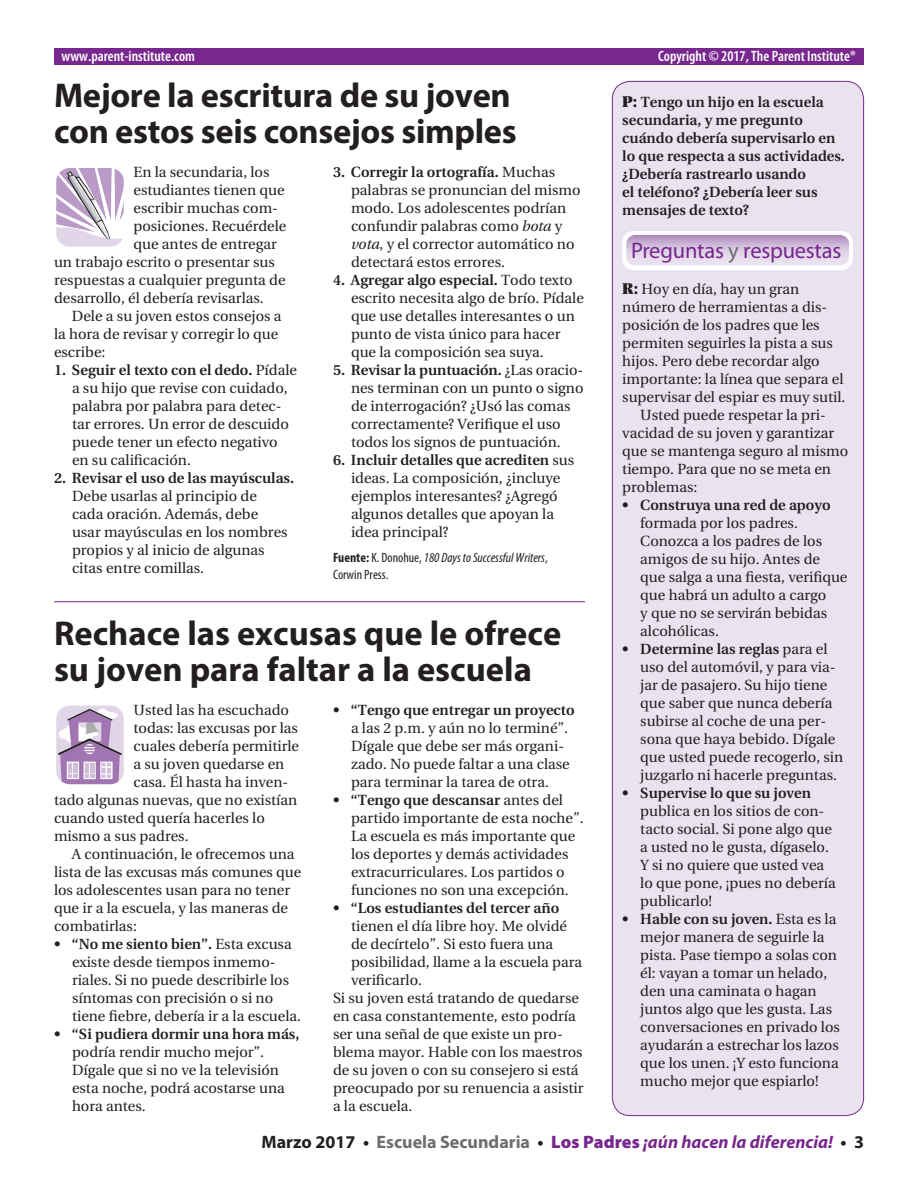
<style>
.page{position:relative;width:918px;height:1188px;background:#fff}
.page>*{position:absolute;margin:0;border:0;box-sizing:border-box;transform-origin:0 0}
._01_Headline{font:700 34.5px/36px "Myriad Pro";letter-spacing:-.005em;color:#231f20}
.t1{font:22.5px "Block Berthold BQ";letter-spacing:-.01em;color:#77278d}
.t2{font:italic 700 18px "Myriad Pro";color:#77278d}
.t3{font:600 condensed 15px "Myriad Pro";color:#fff}
._04_Bullet_text{font:14.7px/18px "Utopia";color:#231f20}
._03_Body_text{font:14.7px/18px "Utopia";color:#231f20}
._03_Body_text-2{font:600 14.7px/18px "Utopia";color:#231f20}
._06_Source{font:italic condensed 13.5px/16.5px "Myriad Pro";color:#231f20}
.s1{font-family:"Utopia Std Black Headline";font-weight:400;font-size:16.5px}
.s2{font-weight:600}
.s3{font-style:italic}
.s4{font-weight:700;font-style:normal}
.s5{font-style:normal}
.s6{color:#6c6d70}
.s7{font-family:"Utopia Std Black Headline";font-size:16.5px}
.s8{font-style:normal;color:#231f20}
.s9{font-style:normal;color:#6c6d70}
.s10{font-weight:900;font-style:normal}
</style>
<div class="page">
<div style="left:612px;top:81px;width:252px;height:1035px;background:#eae2ef;border-radius:18px"></div>
<div style="left:54px;top:49px;width:810px;height:16px;background:#77278d"></div>
<hr style="left:54px;top:601px;width:531px;height:1px;background:#77278d">
<div style="left:623px;top:232px;width:229px;height:38px;background:#fff;border-radius:10px"></div>
<div style="left:622px;top:231px;width:231px;height:39px;border:1px solid #fff;border-radius:10px"></div>
<svg style="left:626px;top:235px;width:223px;height:31px;background:#d6c5df"></svg>
<svg style="left:56px;top:168px;width:68px;height:79px"></svg>
<svg style="left:56px;top:705px;width:68px;height:80px;background:#c4aecd"></svg>
<p class="t3" style="left:62px;top:46px;width:135px">www.parent-institute.com</p>
<p class="t3" style="left:658px;top:46px;width:199px">Copyright © 2017, The Parent Institute®</p>
<p class="_01_Headline" style="left:54px;top:76px;width:464px">Mejore la escritura de su joven con estos seis consejos simples</p>
<p class="_03_Body_text-2" style="left:622px;top:93px;width:224px"><span class="s1">P:</span> Tengo un hijo en la escuela secundaria, y me pregunto cuándo debería supervisarlo en lo que respecta a sus actividades. ¿Debería rastrearlo usando<br>el teléfono? ¿Debería leer sus mensajes de texto?</p>
<p class="_04_Bullet_text" style="left:351px;top:163px;width:231px;text-indent:-18px"><span class="s2">3. Corregir la ortografía.</span> Muchas palabras se pronuncian del mismo modo. Los adolescentes podrían confundir palabras como <span class="s3">bota</span> y <span class="s3">vota</span>, y el corrector automático no detectará estos errores.</p>
<p class="_04_Bullet_text" style="left:351px;top:271px;width:234px;text-indent:-18px"><span class="s2">4. Agregar algo especial.</span> Todo texto escrito necesita algo de brío. Pídale que use detalles interesantes o un punto de vista único para hacer que la composición sea suya.</p>
<p class="_04_Bullet_text" style="left:351px;top:361px;width:234px;text-indent:-18px"><span class="s2">5. Revisar la puntuación.</span> ¿Las oracio&shy;nes terminan con un punto o signo de interrogación? ¿Usó las comas correctamente? Verifique el uso todos los signos de puntuación.</p>
<p class="_04_Bullet_text" style="left:351px;top:451px;width:225px;text-indent:-18px"><span class="s2">6. Incluir detalles que acrediten</span> sus ideas. La composición, ¿incluye ejemplos interesantes? ¿Agregó algunos detalles que apoyan la idea principal?</p>
<p class="_06_Source" style="left:333px;top:550px;width:216px"><span class="s4">Fuente:</span> <span class="s5">K. Donohue,</span> 180 Days to Successful Writers<span class="s5">,<br>Corwin Press.</span></p>
<p class="_03_Body_text" style="left:134px;top:163px;width:138px">En la secundaria, los</p>
<p class="_03_Body_text" style="left:134px;top:181px;width:153px">estudiantes tienen que</p>
<p class="_03_Body_text" style="left:134px;top:199px;width:146px">escribir muchas com-</p>
<p class="_03_Body_text" style="left:134px;top:217px;width:154px">posiciones. Recuérdele</p>
<p class="_03_Body_text" style="left:134px;top:235px;width:145px">que antes de entregar</p>
<p class="_03_Body_text" style="left:54px;top:253px;width:222px">un trabajo escrito o presentar sus</p>
<p class="_03_Body_text" style="left:54px;top:271px;width:233px">respuestas a cualquier pregunta de</p>
<p class="_03_Body_text" style="left:54px;top:289px;width:211px">desarrollo, él debería revisarlas.</p>
<p class="_03_Body_text" style="left:54px;top:307px;width:229px;text-indent:18px">Dele a su joven estos consejos a la hora de revisar y corregir lo que escribe:</p>
<p class="_04_Bullet_text" style="left:72px;top:361px;width:227px;text-indent:-18px"><span class="s2">1. Seguir el texto con el dedo.</span> Pídale a su hijo que revise con cuidado, palabra por palabra para detec&shy;tar errores. Un error de descuido puede tener un efecto negativo en su calificación.</p>
<p class="_04_Bullet_text" style="left:72px;top:469px;width:224px;text-indent:-18px"><span class="s2">2. Revisar el uso de las mayúsculas.<br></span>Debe usarlas al principio de<br>cada oración. Además, debe<br>usar mayúsculas en los nombres propios y al inicio de algunas citas entre comillas.</p>
<p class="t1" style="left:631px;top:236px;width:212px">Preguntas <span class="s6">y</span> respuestas</p>
<p class="_03_Body_text" style="left:622px;top:280px;width:225px"><span class="s7">R:</span> Hoy en día, hay un gran número de herramientas a dis&shy;posición de los padres que les permiten seguirles la pista a sus hijos. Pero debe recordar algo importante: la línea que separa el supervisar del espiar es muy sutil.</p>
<p class="_03_Body_text" style="left:622px;top:406px;width:227px;text-indent:18px">Usted puede respetar la pri&shy;vacidad de su joven y garantizar que se mantenga seguro al mismo tiempo. Para que no se meta en problemas:</p>
<p class="_04_Bullet_text" style="left:640px;top:496px;width:209px;text-indent:-18px"><span class="s2">• Construya una red de apoyo </span>formada por los padres.<br>Conozca a los padres de los amigos de su hijo. Antes de que salga a una fiesta, verifique que habrá un adulto a cargo<br>y que no se servirán bebidas alcohólicas.</p>
<p class="_04_Bullet_text" style="left:640px;top:640px;width:205px;text-indent:-18px"><span class="s2">• Determine las reglas</span> para el uso del automóvil, y para via&shy;jar de pasajero. Su hijo tiene que saber que nunca debería subirse al coche de una per&shy;sona que haya bebido. Dígale que usted puede recogerlo, sin juzgarlo ni hacerle preguntas.</p>
<p class="_04_Bullet_text" style="left:640px;top:784px;width:197px;text-indent:-18px"><span class="s2">• Supervise lo que su joven </span>publica en los sitios de con&shy;tacto social. Si pone algo que a usted no le gusta, dígaselo.<br>Y si no quiere que usted vea lo que pone, ¡pues no debería publicarlo!</p>
<p class="_04_Bullet_text" style="left:640px;top:910px;width:201px;text-indent:-18px"><span class="s2">• Hable con su joven.</span> Esta es la mejor manera de seguirle la pista. Pase tiempo a solas con él: vayan a tomar un helado, den una caminata o hagan juntos algo que les gusta. Las conversaciones en privado los ayudarán a estrechar los lazos que los unen. ¡Y esto funciona mucho mejor que espiarlo!</p>
<p class="_01_Headline" style="left:54px;top:614px;width:509px">Rechace las excusas que le ofrece su joven para faltar a la escuela</p>
<p class="_03_Body_text" style="left:134px;top:701px;width:157px">Usted las ha escuchado</p>
<p class="_03_Body_text" style="left:134px;top:719px;width:166px">todas: las excusas por las</p>
<p class="_03_Body_text" style="left:134px;top:737px;width:167px">cuales debería permitirle</p>
<p class="_03_Body_text" style="left:134px;top:755px;width:152px">a su joven quedarse en</p>
<p class="_03_Body_text" style="left:134px;top:773px;width:156px">casa. Él hasta ha inven-</p>
<p class="_03_Body_text" style="left:54px;top:791px;width:245px">tado algunas nuevas, que no existían</p>
<p class="_03_Body_text" style="left:54px;top:809px;width:212px">cuando usted quería hacerles lo</p>
<p class="_03_Body_text" style="left:54px;top:827px;width:136px">mismo a sus padres.</p>
<p class="_03_Body_text" style="left:54px;top:845px;width:249px;text-indent:18px">A continuación, le ofrecemos una lista de las excusas más comunes que los adolescentes usan para no tener que ir a la escuela, y las maneras de combatirlas:</p>
<p class="_04_Bullet_text" style="left:72px;top:935px;width:231px;text-indent:-18px"><span class="s2">• “No me siento bien”.</span> Esta excusa existe desde tiempos inmemo&shy;riales. Si no puede describirle los síntomas con precisión o si no tiene fiebre, debería ir a la escuela.</p>
<p class="_04_Bullet_text" style="left:72px;top:1025px;width:229px;text-indent:-18px"><span class="s2">• “Si pudiera dormir una hora más, </span>podría rendir mucho mejor”.<br>Dígale que si no ve la televisión esta noche, podrá acostarse una hora antes.</p>
<p class="_04_Bullet_text" style="left:351px;top:701px;width:225px;text-indent:-18px"><span class="s2">• “Tengo que entregar un proyecto </span>a las 2 p.m. y aún no lo terminé”.<br>Dígale que debe ser más organi&shy;zado. No puede faltar a una clase para terminar la tarea de otra.</p>
<p class="_04_Bullet_text" style="left:351px;top:791px;width:234px;text-indent:-18px"><span class="s2">• “Tengo que descansar</span> antes del partido importante de esta noche”.<br>La escuela es más importante que los deportes y demás actividades extracurriculares. Los partidos o funciones no son una excepción.</p>
<p class="_04_Bullet_text" style="left:351px;top:899px;width:233px;text-indent:-18px"><span class="s2">• “Los estudiantes del tercer año </span>tienen el día libre hoy. Me olvidé de decírtelo”. Si esto fuera una posibilidad, llame a la escuela para verificarlo.</p>
<p class="_03_Body_text" style="left:333px;top:989px;width:252px">Si su joven está tratando de quedarse en casa constantemente, esto podría ser una señal de que existe un pro&shy;blema mayor. Hable con los maestros de su joven o con su consejero si está preocupado por su renuencia a asistir a la escuela.</p>
<p class="t2" style="left:262px;top:1130px;width:604px"><span class="s8">Marzo 2017 •</span> <span class="s9">Escuela Secundaria</span> <span class="s8">•</span> <span class="s10">Los Padres</span> ¡aún hacen la diferencia! <span class="s8">• 3</span></p>
</div>
